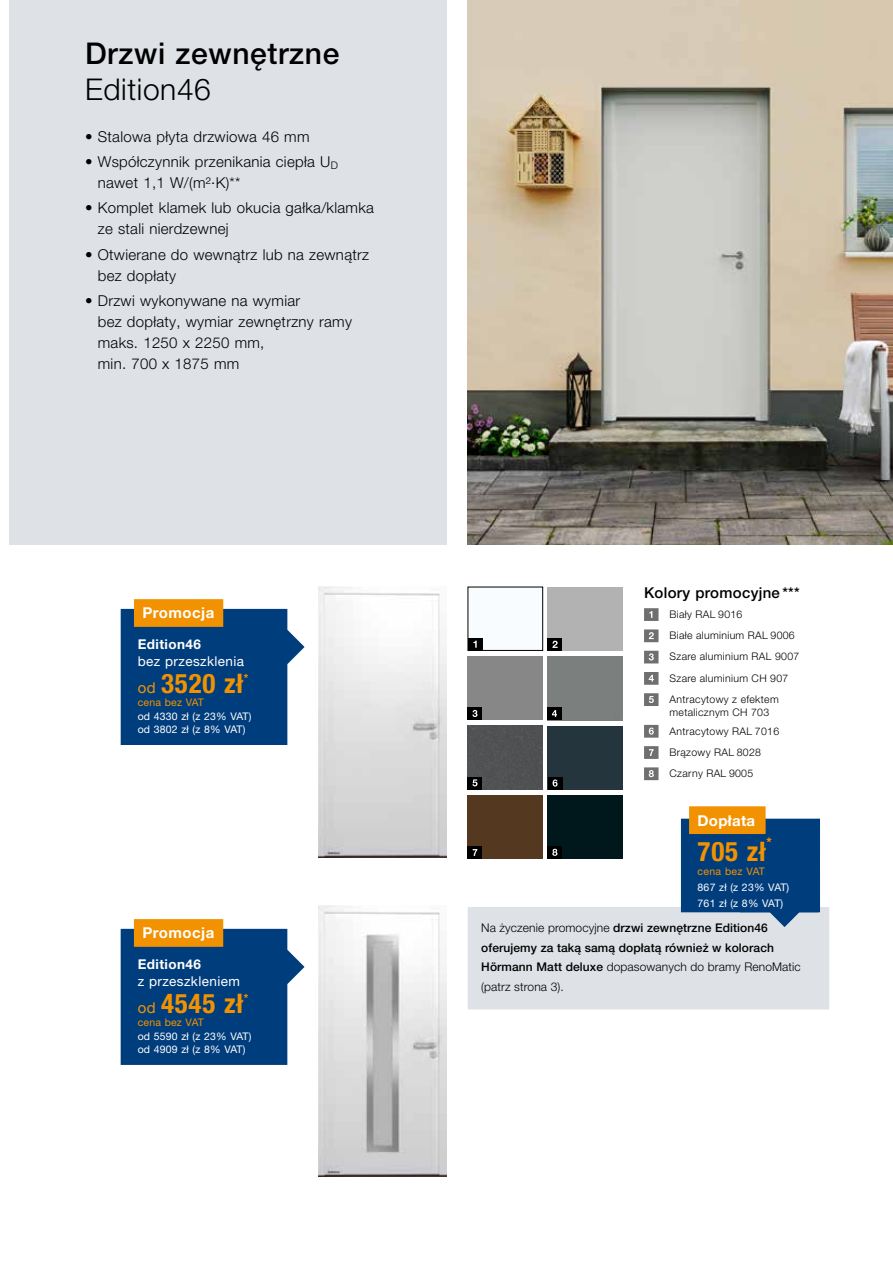
<style>
.page{position:relative;width:893px;height:1263px;background:#fff}
.page>*{position:absolute;margin:0;border:0;box-sizing:border-box;transform-origin:0 0}
.t1{font:500 30px "Hoermann Helvetica Neue";letter-spacing:.02em;color:#000}
.t2{font:300 30px "Hoermann Helvetica Neue";letter-spacing:.02em;color:#000}
.t3{font:700 condensed 27px "Hoermann Helvetica Neue";letter-spacing:.03em;color:#f39200}
.t4{font:300 15px/21px "Hoermann Helvetica Neue";letter-spacing:.02em;color:#000}
.t5{font:700 15px "Hoermann Helvetica Neue";letter-spacing:.03em;color:#fff}
.t6{font:500 15px "Hoermann Helvetica Neue";letter-spacing:.02em;color:#000}
.t7{font:13.5px "Hoermann Helvetica Neue Rm";letter-spacing:.03em;color:#fff}
.t8{font:700 13.5px "Hoermann Helvetica Neue";letter-spacing:.03em;color:#fff}
.t9{font:700 condensed 13.5px "Hoermann Helvetica Neue";color:#f39200}
.t10{font:500 12px/19.5px "Hoermann Helvetica Neue";letter-spacing:.01em;color:#000}
.t11{font:700 condensed 11.55px "Hoermann Helvetica Neue";color:#f39200}
.t12{font:300 10.5px/21.3px "Hoermann Helvetica Neue";letter-spacing:.03em;color:#000}
.t13{font:10.5px/13.5px "Hoermann Helvetica Neue Rm";letter-spacing:.02em;color:#fff}
.t14{font:10.5px "Hoermann Helvetica Neue Rm";letter-spacing:.02em;color:#f39200}
.s1{font-family:"Hoermann Helvetica Neue Rm";font-weight:400;font-stretch:normal;font-size:15px}
.s2{font-weight:300}
</style>
<div class="page">
<img style="left:319px;top:587px;width:127px;height:271px">
<div style="left:9px;top:0;width:437px;height:544px;background:#dee2e6"></div>
<img style="left:468px;top:0;width:425px;height:544px">
<svg style="left:121px;top:599px;width:184px;height:146px;background:#325a7f"></svg>
<svg style="left:121px;top:919px;width:184px;height:146px;background:#325a7f"></svg>
<div style="left:548px;top:795px;width:75px;height:64px;background:#00181b"></div>
<div style="left:468px;top:795px;width:75px;height:64px;background:#543920"></div>
<div style="left:548px;top:846px;width:14px;height:13px;background:#000"></div>
<svg style="left:552px;top:849px;width:5px;height:7px"></svg>
<div style="left:468px;top:846px;width:14px;height:13px;background:#000"></div>
<svg style="left:473px;top:849px;width:4px;height:7px"></svg>
<img style="left:319px;top:905px;width:127px;height:271px">
<svg style="left:644px;top:608px;width:14px;height:13px"></svg>
<svg style="left:644px;top:629px;width:14px;height:13px"></svg>
<svg style="left:644px;top:651px;width:14px;height:12px"></svg>
<svg style="left:644px;top:672px;width:14px;height:13px"></svg>
<svg style="left:644px;top:693px;width:14px;height:13px"></svg>
<svg style="left:644px;top:725px;width:14px;height:13px"></svg>
<svg style="left:644px;top:746px;width:14px;height:13px"></svg>
<svg style="left:644px;top:767px;width:14px;height:13px"></svg>
<div style="left:468px;top:587px;width:75px;height:63px;background:#f9fcff"></div>
<div style="left:468px;top:587px;width:75px;height:64px;border:1px solid #000"></div>
<div style="left:468px;top:638px;width:15px;height:12px;background:#000"></div>
<svg style="left:473px;top:641px;width:4px;height:7px"></svg>
<div style="left:548px;top:587px;width:75px;height:64px;background:#b3b2b2"></div>
<div style="left:548px;top:638px;width:14px;height:13px;background:#000"></div>
<svg style="left:552px;top:641px;width:6px;height:7px"></svg>
<div style="left:468px;top:656px;width:75px;height:64px;background:#878787"></div>
<div style="left:468px;top:707px;width:14px;height:13px;background:#000"></div>
<svg style="left:472px;top:710px;width:5px;height:7px"></svg>
<div style="left:547px;top:707px;width:15px;height:13px;background:#000"></div>
<svg style="left:552px;top:710px;width:5px;height:7px"></svg>
<div style="left:468px;top:726px;width:75px;height:63px;background:#505153"></div>
<div style="left:468px;top:777px;width:14px;height:12px;background:#000"></div>
<svg style="left:472px;top:779px;width:5px;height:7px"></svg>
<div style="left:548px;top:726px;width:75px;height:63px;background:#24353d"></div>
<div style="left:548px;top:777px;width:14px;height:12px;background:#000"></div>
<svg style="left:553px;top:779px;width:5px;height:8px"></svg>
<div style="left:468px;top:907px;width:361px;height:102px;background:#dee2e6"></div>
<svg style="left:681px;top:806px;width:139px;height:121px;background:#42627e"></svg>
<h1 class="t1" style="left:85px;top:32px;width:256px">Drzwi zewnętrzne</h1>
<h1 class="t2" style="left:85px;top:68px;width:127px">Edition46</h1>
<p class="t4" style="left:85px;top:125px;width:226px">• Stalowa płyta drzwiowa 46 mm</p>
<p class="t4" style="left:98px;top:150px;width:242px;text-indent:-13px">• Współczynnik przenikania ciepła U<sub>D </sub>nawet 1,1 W/(m²·K)**</p>
<p class="t4" style="left:98px;top:197px;width:278px;text-indent:-13px">• Komplet klamek lub okucia gałka/klamka ze stali nierdzewnej</p>
<p class="t4" style="left:98px;top:243px;width:273px;text-indent:-13px">• Otwierane do wewnątrz lub na zewnątrz bez dopłaty</p>
<p class="t4" style="left:98px;top:289px;width:256px;text-indent:-13px">• Drzwi wykonywane na wymiar<br>bez dopłaty, wymiar zewnętrzny ramy maks. 1250 x 2250 mm,<br>min. 700 x 1875 mm</p>
<p class="t5" style="left:142px;top:602px;width:74px">Promocja</p>
<p class="t8" style="left:138px;top:635px;width:65px">Edition46</p>
<p class="t7" style="left:138px;top:651px;width:108px">bez przeszklenia</p>
<h2 class="t3" style="left:138px;top:665px;width:107px"><span class="s1">od</span> 3520 zł</h2>
<p class="t11" style="left:244px;top:669px;width:6px">*</p>
<p class="t14" style="left:138px;top:695px;width:68px">cena bez VAT</p>
<p class="t13" style="left:138px;top:708px;width:115px">od 4330 zł (z 23% VAT) od 3802 zł (z 8% VAT)</p>
<p class="t5" style="left:142px;top:922px;width:74px">Promocja</p>
<p class="t8" style="left:138px;top:955px;width:65px">Edition46</p>
<p class="t7" style="left:138px;top:971px;width:104px">z przeszkleniem</p>
<h2 class="t3" style="left:138px;top:985px;width:107px"><span class="s1">od</span> 4545 zł</h2>
<p class="t11" style="left:244px;top:989px;width:6px">*</p>
<p class="t14" style="left:138px;top:1015px;width:68px">cena bez VAT</p>
<p class="t13" style="left:138px;top:1028px;width:115px">od 5590 zł (z 23% VAT) od 4909 zł (z 8% VAT)</p>
<p class="t6" style="left:644px;top:582px;width:157px">Kolory promocyjne ***</p>
<p class="t12" style="left:670px;top:603px;width:131px">Biały RAL 9016<br>Białe aluminium RAL 9006<br>Szare aluminium RAL 9007<br>Szare aluminium CH 907<br>Antracytowy z efektem</p>
<p class="t12" style="left:670px;top:703px;width:111px;line-height:18.1px">metalicznym CH 703<br>Antracytowy RAL 7016</p>
<p class="t12" style="left:670px;top:741px;width:93px">Brązowy RAL 8028<br>Czarny RAL 9005</p>
<p class="t5" style="left:698px;top:809px;width:59px">Dopłata</p>
<p class="t9" style="left:766px;top:833px;width:7px">*</p>
<h2 class="t3" style="left:698px;top:832px;width:70px">705 zł</h2>
<p class="t14" style="left:698px;top:864px;width:69px">cena bez VAT</p>
<p class="t13" style="left:698px;top:878px;width:93px;line-height:15.9px">867 zł (z 23% VAT)<br>761 zł (z 8% VAT)</p>
<p class="t10" style="left:481px;top:917px;width:321px"><span class="s2">Na życzenie promocyjne</span> drzwi zewnętrzne Edition46 oferujemy za taką samą dopłatą również w kolorach Hörmann Matt deluxe <span class="s2">dopasowanych do bramy RenoMatic (patrz strona 3).</span></p>
</div>
